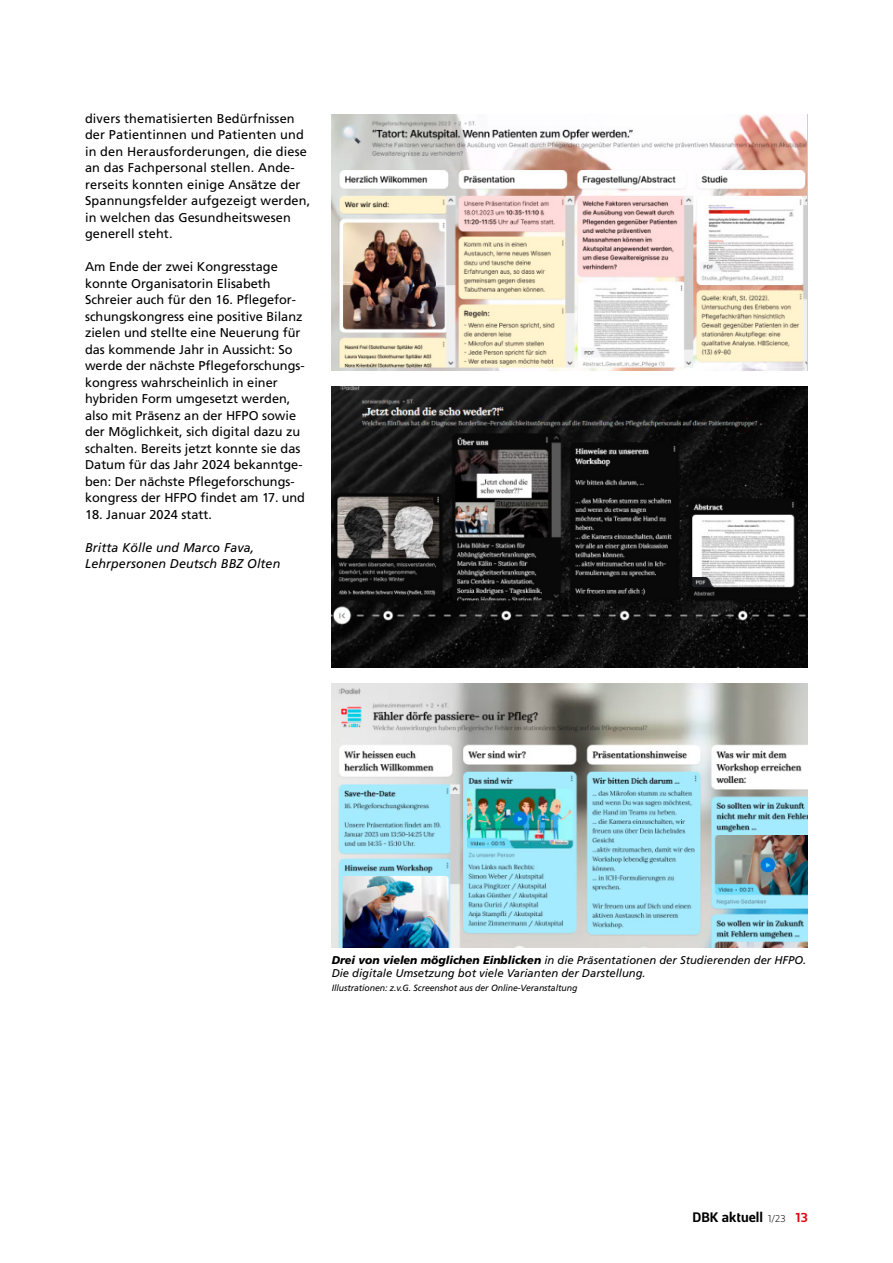
<style>
.page{position:relative;width:893px;height:1263px;background:#fff}
.page>*{position:absolute;margin:0;border:0;box-sizing:border-box;transform-origin:0 0}
.t1{font:700 13.5px "Centuma";color:#000}
.t2{font:12.75px/16.5px "Frutiger LT Pro";color:#000}
.t3{font:italic 12.75px/16.5px "Frutiger LT Pro";letter-spacing:.01em;color:#000}
.t4{font:italic 11.25px/12.8px "Frutiger LT Pro";color:#000}
.t5{font:italic 9px "Frutiger LT Pro";letter-spacing:-.005em;color:#000}
.s1{font-weight:900}
.s2{font-weight:300;font-size:9.75px}
.s3{font-size:12.75px;color:#e30613}
</style>
<div class="page">
<img style="left:332px;top:684px;width:476px;height:264px">
<img style="left:332px;top:387px;width:476px;height:280px">
<img style="left:332px;top:115px;width:476px;height:255px">
<p class="t2" style="left:85px;top:110px;width:227px">divers thematisierten Bedürfnissen der Patientinnen und Patienten und in den Herausforderungen, die diese an das Fachpersonal stellen. Ande&shy;rerseits konnten einige Ansätze der Spannungsfelder aufgezeigt werden, in welchen das Gesundheitswesen generell steht.</p>
<p class="t2" style="left:85px;top:259px;width:221px">Am Ende der zwei Kongresstage konnte Organisatorin Elisabeth Schreier auch für den 16. Pflegefor&shy;schungskongress eine positive Bilanz zielen und stellte eine Neuerung für das kommende Jahr in Aussicht: So werde der nächste Pflegeforschungs&shy;kongress wahrscheinlich in einer hybriden Form umgesetzt werden, also mit Präsenz an der HFPO sowie der Möglichkeit, sich digital dazu zu schalten. Bereits jetzt konnte sie das Datum für das Jahr 2024 bekanntge&shy;ben: Der nächste Pflegeforschungs&shy;kongress der HFPO findet am 17. und</p>
<p class="t2" style="left:85px;top:506px;width:128px">18. Januar 2024 statt.</p>
<p class="t3" style="left:85px;top:539px;width:197px">Britta Kölle und Marco Fava,<br>Lehrpersonen Deutsch BBZ Olten</p>
<p class="t4" style="left:332px;top:954px;width:476px"><span class="s1">Drei von vielen möglichen Einblicken</span> in die Präsentationen der Studierenden der HFPO.<br>Die digitale Umsetzung bot viele Varianten der Darstellung.</p>
<p class="t5" style="left:332px;top:982px;width:247px">Illustrationen: z.v.G. Screenshot aus der Online-Veranstaltung</p>
<p class="t1" style="left:692px;top:1208px;width:117px">DBK aktuell <span class="s2">1/23</span> <span class="s3">13</span></p>
</div>
